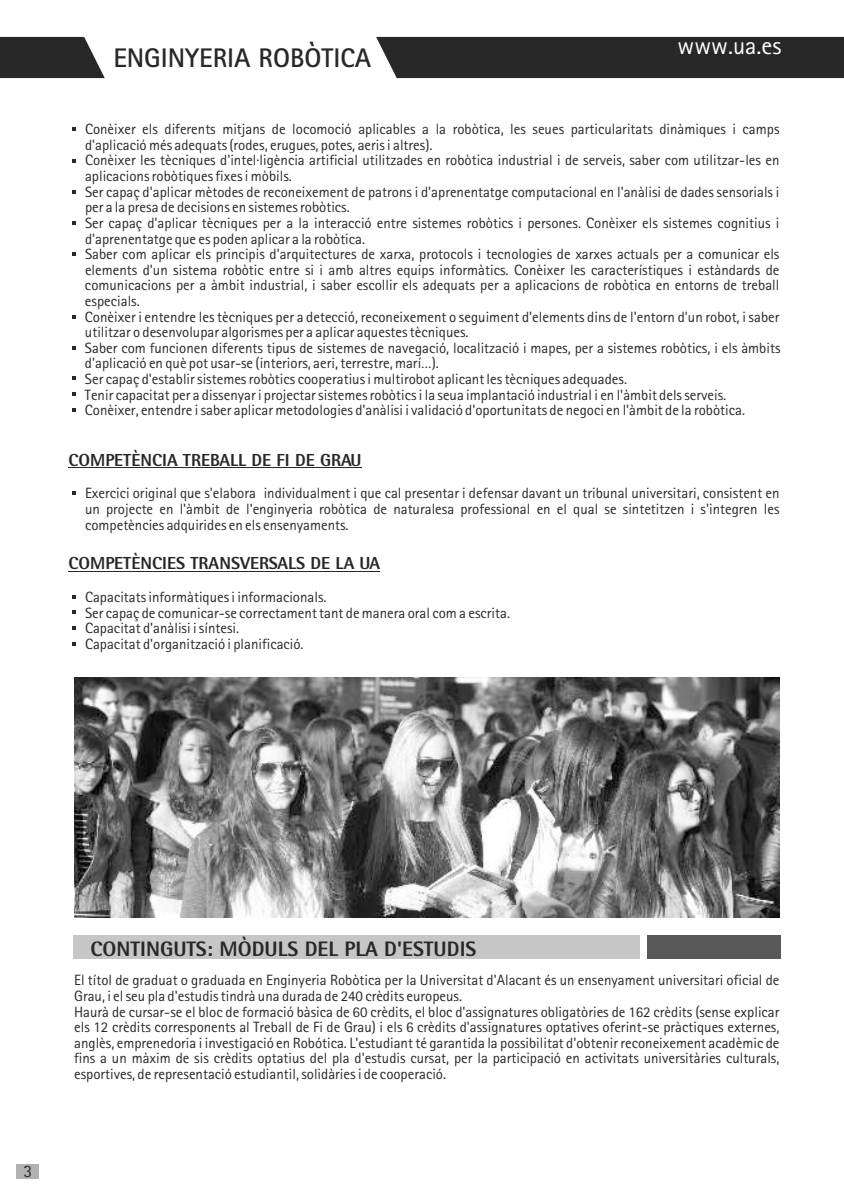
<style>
.page{position:relative;width:844px;height:1191px;background:#fff}
.page>*{position:absolute;margin:0;border:0;box-sizing:border-box;transform-origin:0 0}
.t1{font:700 26.95px "Agfa Rotis Sans Serif";color:#282828}
.t2{font:24.5px "Agfa Rotis Sans Serif";color:#fff}
.t3{font:700 21px "Agfa Rotis Semisans Ex";color:#282828}
.t4{font:700 17.5px "Agfa Rotis Semisans Ex";color:#282828}
.t5{font:17.5px "Agfa Rotis Sans Serif";color:#282828}
.t6{font:14.88px/15.6px "Agfa Rotis Sans Serif";color:#282828}
</style>
<div class="page">
<div style="left:376px;top:37px;width:467px;height:41px;background:#282828"></div>
<svg style="left:0;top:37px;width:105px;height:41px;background:#3d3d3d"></svg>
<svg style="left:72px;top:127px;width:4px;height:4px"></svg>
<div style="left:74px;top:935px;width:566px;height:23px;background:#c6c6c6"></div>
<div style="left:647px;top:935px;width:133px;height:23px;background:#595959"></div>
<div style="left:16px;top:1164px;width:23px;height:14px;background:#b2b2b2"></div>
<svg style="left:72px;top:159px;width:4px;height:4px"></svg>
<svg style="left:72px;top:190px;width:4px;height:4px"></svg>
<svg style="left:72px;top:221px;width:4px;height:4px"></svg>
<svg style="left:72px;top:252px;width:4px;height:4px"></svg>
<svg style="left:72px;top:315px;width:4px;height:4px"></svg>
<svg style="left:72px;top:346px;width:4px;height:4px"></svg>
<svg style="left:72px;top:376px;width:4px;height:4px"></svg>
<svg style="left:72px;top:408px;width:4px;height:4px"></svg>
<svg style="left:72px;top:392px;width:4px;height:4px"></svg>
<hr style="left:68px;top:467px;width:115px;height:1px;background:#282828">
<hr style="left:183px;top:467px;width:178px;height:1px;background:#282828">
<svg style="left:72px;top:491px;width:4px;height:4px"></svg>
<hr style="left:68px;top:570px;width:312px;height:1px;background:#282828">
<svg style="left:72px;top:595px;width:4px;height:4px"></svg>
<svg style="left:72px;top:610px;width:4px;height:4px"></svg>
<svg style="left:72px;top:626px;width:4px;height:4px"></svg>
<svg style="left:72px;top:642px;width:4px;height:4px"></svg>
<img style="left:75px;top:677px;width:704px;height:241px">
<h1 class="t1" style="left:113px;top:48px;width:259px">ENGINYERIA ROBÒTICA</h1>
<h2 class="t2" style="left:677px;top:37px;width:105px">www.ua.es</h2>
<p class="t6" style="left:85px;top:123px;width:697px">Conèixer els diferents mitjans de locomoció aplicables a la robòtica, les seues particularitats dinàmiques i camps d'aplicació més adequats (rodes, erugues, potes, aeris i altres).<br>Conèixer les tècniques d'intel·ligència artificial utilitzades en robòtica industrial i de serveis, saber com utilitzar-les en aplicacions robòtiques fixes i mòbils.<br>Ser capaç d'aplicar mètodes de reconeixement de patrons i d'aprenentatge computacional en l'anàlisi de dades sensorials i per a la presa de decisions en sistemes robòtics.<br>Ser capaç d'aplicar tècniques per a la interacció entre sistemes robòtics i persones. Conèixer els sistemes cognitius i d'aprenentatge que es poden aplicar a la robòtica.<br>Saber com aplicar els principis d'arquitectures de xarxa, protocols i tecnologies de xarxes actuals per a comunicar els elements d'un sistema robòtic entre si i amb altres equips informàtics. Conèixer les característiques i estàndards de comunicacions per a àmbit industrial, i saber escollir els adequats per a aplicacions de robòtica en entorns de treball especials.<br>Conèixer i entendre les tècniques per a detecció, reconeixement o seguiment d'elements dins de l'entorn d'un robot, i saber utilitzar o desenvolupar algorismes per a aplicar aquestes tècniques.<br>Saber com funcionen diferents tipus de sistemes de navegació, localització i mapes, per a sistemes robòtics, i els àmbits d'aplicació en què pot usar-se (interiors, aeri, terrestre, marí…).<br>Ser capaç d'establir sistemes robòtics cooperatius i multirobot aplicant les tècniques adequades.<br>Tenir capacitat per a dissenyar i projectar sistemes robòtics i la seua implantació industrial i en l'àmbit dels serveis.<br>Conèixer, entendre i saber aplicar metodologies d'anàlisi i validació d'oportunitats de negoci en l'àmbit de la robòtica.</p>
<p class="t4" style="left:68px;top:454px;width:294px">COMPETÈNCIA TREBALL DE FI DE GRAU</p>
<p class="t6" style="left:85px;top:487px;width:695px;text-align:justify">Exercici original que s'elabora individualment i que cal presentar i defensar davant un tribunal universitari, consistent en un projecte en l'àmbit de l'enginyeria robòtica de naturalesa professional en el qual se sintetitzen i s'integren les competències adquirides en els ensenyaments.</p>
<p class="t4" style="left:68px;top:557px;width:313px">COMPETÈNCIES TRANSVERSALS DE LA UA</p>
<p class="t6" style="left:85px;top:590px;width:426px">Capacitats informàtiques i informacionals.<br>Ser capaç de comunicar-se correctament tant de manera oral com a escrita.<br>Capacitat d'anàlisi i síntesi.<br>Capacitat d'organització i planificació.</p>
<p class="t5" style="left:23px;top:1165px;width:10px">3</p>
<h3 class="t3" style="left:90px;top:941px;width:387px">CONTINGUTS: MÒDULS DEL PLA D'ESTUDIS</h3>
<p class="t6" style="left:74px;top:974px;width:706px">El títol de graduat o graduada en Enginyeria Robòtica per la Universitat d'Alacant és un ensenyament universitari oficial de Grau, i el seu pla d'estudis tindrà una durada de 240 crèdits europeus.<br>Haurà de cursar-se el bloc de formació bàsica de 60 crèdits, el bloc d'assignatures obligatòries de 162 crèdits (sense explicar els 12 crèdits corresponents al Treball de Fi de Grau) i els 6 crèdits d'assignatures optatives oferint-se pràctiques externes, anglès, emprenedoria i investigació en Robótica. L'estudiant té garantida la possibilitat d'obtenir reconeixement acadèmic de fins a un màxim de sis crèdits optatius del pla d'estudis cursat, per la participació en activitats universitàries culturals, esportives, de representació estudiantil, solidàries i de cooperació.</p>
</div>
